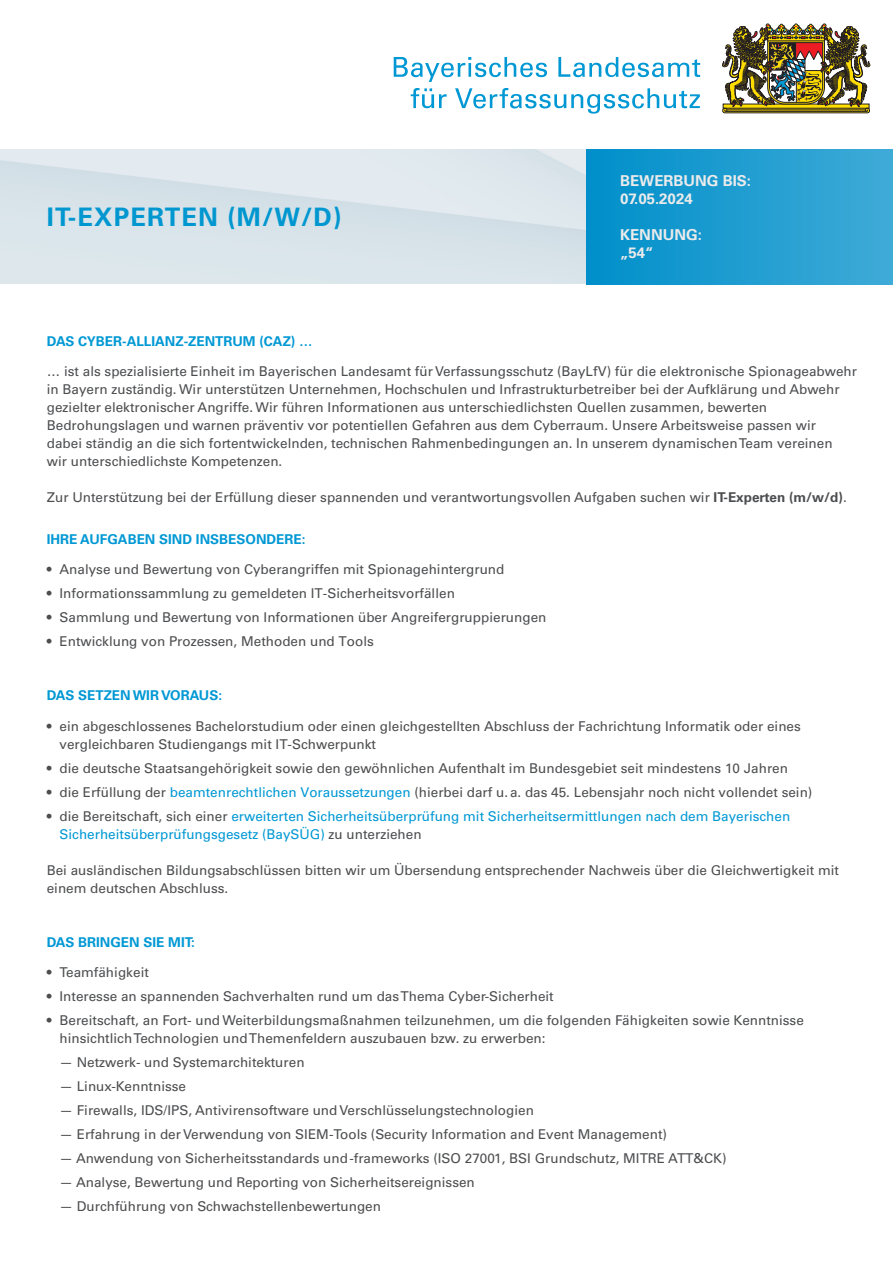
<style>
.page{position:relative;width:893px;height:1263px;background:#fff}
.page>*{position:absolute;margin:0;border:0;box-sizing:border-box;transform-origin:0 0}
.t1{font:700 25.5px "Univers LT Pro 65";letter-spacing:.045em;color:#0097d0}
.t2{font:700 15px/18px "Univers LT Pro 65";color:#ebebeb}
.t3{font:13.5px/18px "Univers LT Pro 55 Roman";color:#4c4d4f}
.t4{font:13.5px/18px "Univers LT Pro 55 Roman";color:#0098d4}
.t5{font:700 13.5px "Univers LT Pro 65";color:#0098d4}
.s1{font-family:"Univers LT Pro 65";font-weight:700}
.s2{color:#0098d4}
.s3{color:#4c4d4f}
</style>
<div class="page">
<div style="left:586px;top:149px;width:307px;height:135px;background:linear-gradient(to right,#008fca,#3fabd7)"></div>
<svg style="left:411px;top:88px;width:289px;height:26px"></svg>
<svg style="left:394px;top:57px;width:306px;height:25px"></svg>
<svg style="left:722px;top:24px;width:148px;height:89px"></svg>
<h1 class="t1" style="left:47px;top:207px;width:296px">IT-EXPERTEN (M/W/D)</h1>
<p class="t2" style="left:620px;top:173px;width:132px">BEWERBUNG BIS:<br>07.05.2024</p>
<p class="t2" style="left:620px;top:227px;width:83px">KENNUNG: „54“</p>
<p class="t5" style="left:47px;top:337px;width:267px">DAS CYBER-ALLIANZ-ZENTRUM (CAZ) …</p>
<p class="t3" style="left:47px;top:364px;width:812px">… ist als spezialisierte Einheit im Bayerischen Landesamt für Verfassungsschutz (BayLfV) für die elektronische Spionageabwehr in Bayern zuständig. Wir unterstützen Unternehmen, Hochschulen und Infrastrukturbetreiber bei der Aufklärung und Abwehr gezielter elektronischer Angriffe. Wir führen Informationen aus unterschiedlichsten Quellen zusammen, bewerten Bedrohungslagen und warnen präventiv vor potentiellen Gefahren aus dem Cyberraum. Unsere Arbeitsweise passen wir<br>dabei ständig an die sich fortentwickelnden, technischen Rahmenbedingungen an. In unserem dynamischenTeam vereinen<br>wir unterschiedlichste Kompetenzen.</p>
<p class="t3" style="left:47px;top:490px;width:801px">Zur Unterstützung bei der Erfüllung dieser spannenden und verantwortungsvollen Aufgaben suchen wir <span class="s1">IT-Experten (m/w/d)</span>.</p>
<p class="t5" style="left:47px;top:535px;width:260px">IHRE AUFGABEN SIND INSBESONDERE:</p>
<p class="t3" style="left:47px;top:562px;width:459px">• Analyse und Bewertung von Cyberangriffen mit Spionagehintergrund</p>
<p class="t3" style="left:47px;top:586px;width:410px">• Informationssammlung zu gemeldeten IT-Sicherheitsvorfällen</p>
<p class="t3" style="left:47px;top:610px;width:501px">• Sammlung und Bewertung von Informationen über Angreifergruppierungen</p>
<p class="t3" style="left:47px;top:634px;width:329px">• Entwicklung von Prozessen, Methoden und Tools</p>
<p class="t5" style="left:47px;top:691px;width:177px">DAS SETZENWIR VORAUS:</p>
<p class="t3" style="left:60px;top:718px;width:743px;text-indent:-13px">• ein abgeschlossenes Bachelorstudium oder einen gleichgestellten Abschluss der Fachrichtung Informatik oder eines vergleichbaren Studiengangs mit IT-Schwerpunkt</p>
<p class="t3" style="left:47px;top:760px;width:743px">• die deutsche Staatsangehörigkeit sowie den gewöhnlichen Aufenthalt im Bundesgebiet seit mindestens 10 Jahren</p>
<p class="t3" style="left:47px;top:784px;width:767px">• die Erfüllung der <span class="s2">beamtenrechtlichen Voraussetzungen</span> (hierbei darf u. a. das 45. Lebensjahr noch nicht vollendet sein)</p>
<p class="t4" style="left:60px;top:808px;width:732px;text-indent:-13px"><span class="s3">• die Bereitschaft, sich einer</span> erweiterten Sicherheitsüberprüfung mit Sicherheitsermittlungen nach dem Bayerischen<br>Sicherheitsüberprüfungsgesetz (BaySÜG) <span class="s3">zu unterziehen</span></p>
<p class="t3" style="left:47px;top:862px;width:794px">Bei ausländischen Bildungsabschlüssen bitten wir um Übersendung entsprechender Nachweis über die Gleichwertigkeit mit einem deutschen Abschluss.</p>
<p class="t5" style="left:47px;top:937px;width:150px">DAS BRINGEN SIE MIT:</p>
<p class="t3" style="left:47px;top:964px;width:104px">• Teamfähigkeit</p>
<p class="t3" style="left:47px;top:988px;width:508px">• Interesse an spannenden Sachverhalten rund um dasThema Cyber-Sicherheit</p>
<p class="t3" style="left:60px;top:1012px;width:746px;text-indent:-13px">• Bereitschaft, an Fort- und Weiterbildungsmaßnahmen teilzunehmen, um die folgenden Fähigkeiten sowie Kenntnisse hinsichtlichTechnologien undThemenfeldern auszubauen bzw. zu erwerben:</p>
<p class="t3" style="left:60px;top:1054px;width:247px">— Netzwerk- und Systemarchitekturen</p>
<p class="t3" style="left:60px;top:1078px;width:128px">— Linux-Kenntnisse</p>
<p class="t3" style="left:60px;top:1102px;width:476px">— Firewalls, IDS/IPS, Antivirensoftware und Verschlüsselungstechnologien</p>
<p class="t3" style="left:60px;top:1126px;width:609px">— Erfahrung in der Verwendung von SIEM-Tools (Security Information and Event Management)</p>
<p class="t3" style="left:60px;top:1150px;width:668px">— Anwendung von Sicherheitsstandards und-frameworks (ISO 27001, BSI Grundschutz, MITRE ATT&amp;CK)</p>
<p class="t3" style="left:60px;top:1174px;width:417px">— Analyse, Bewertung und Reporting von Sicherheitsereignissen</p>
<p class="t3" style="left:60px;top:1198px;width:323px">— Durchführung von Schwachstellenbewertungen</p>
</div>
